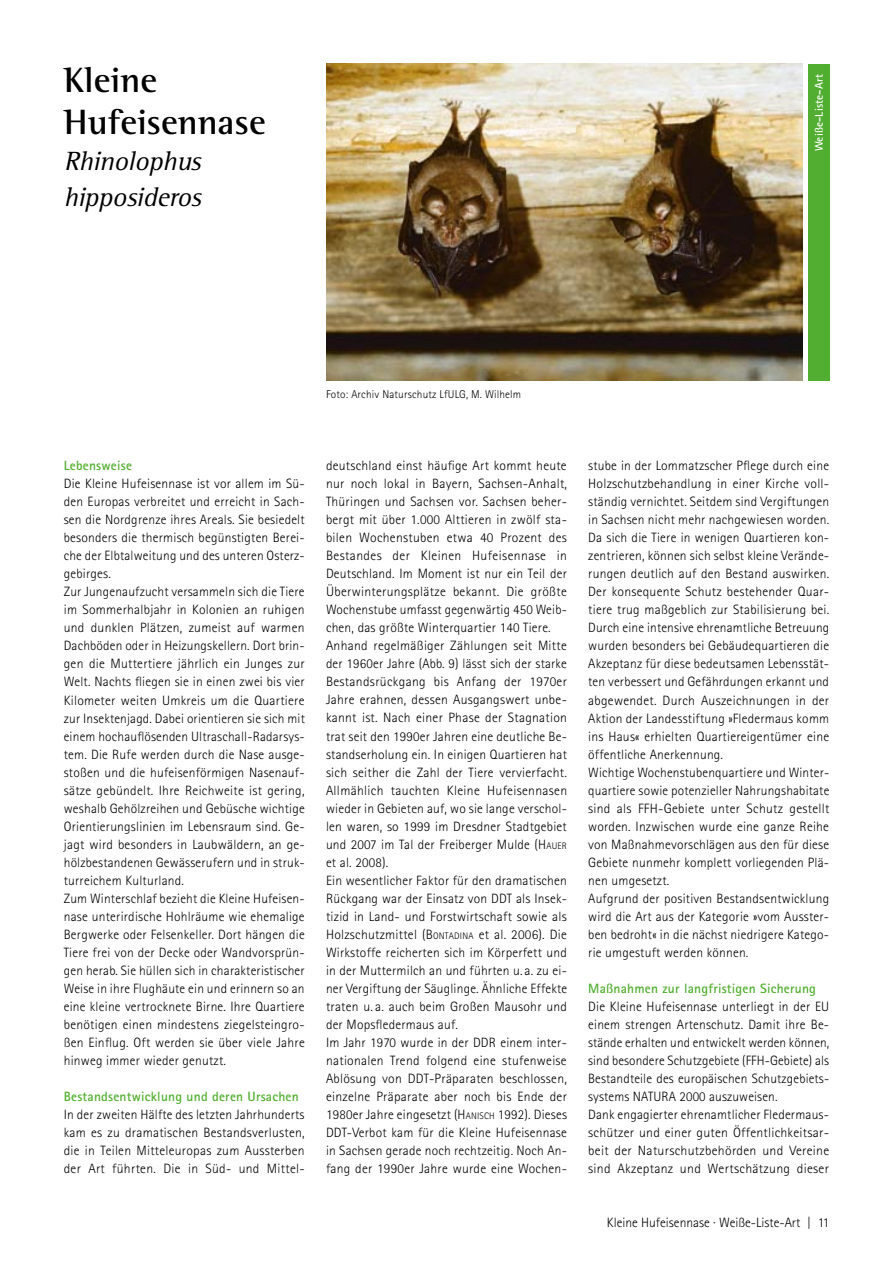
<style>
.page{position:relative;width:893px;height:1263px;background:#fff}
.page>*{position:absolute;margin:0;border:0;box-sizing:border-box;transform-origin:0 0}
.t1{font:700 36px/42px "Rotis Semi Serif";color:#000}
.t2{font:italic 27px/36px "Rotis Semi Serif";color:#000}
.t3{font:300 13.5px/18px "Rotis Sans Serif";letter-spacing:.015em;color:#000}
.t4{font:700 13.5px "Rotis Sans Serif";letter-spacing:.015em;color:#51ae30}
.t5{font:300 11.25px "Rotis Sans Serif";letter-spacing:.015em;color:#000}
.t6{font:700 11.25px "Rotis Sans Serif";letter-spacing:.015em;color:#fff}
.s1{font-style:inherit}
.s2{font-size:9.45px}
</style>
<div class="page">
<div style="left:808px;top:64px;width:21px;height:316px;background:#51ae30"></div>
<img style="left:326px;top:64px;width:476px;height:316px">
<h1 class="t1" style="left:64px;top:59px;width:203px">Kleine<br>Hufeisennase</h1>
<h2 class="t2" style="left:64px;top:143px;width:145px">Rhinolophus hipposideros</h2>
<p class="t6" style="left:812px;top:151px;width:78px;rotate:-90deg">Weiße-Liste-Art</p>
<p class="t5" style="left:326px;top:388px;width:197px">Foto: Archiv Naturschutz LfULG, M. Wilhelm</p>
<p class="t4" style="left:64px;top:457px;width:70px">Lebensweise</p>
<p class="t3" style="left:64px;top:475px;width:243px">Die Kleine Hufeisennase ist vor allem im Sü&shy;den Europas verbreitet und erreicht in Sach&shy;sen die Nordgrenze ihres Areals. Sie besiedelt besonders die thermisch begünstigten Berei&shy;che der Elbtalweitung und des unteren Osterz&shy;gebirges.<br>Zur Jungenaufzucht versammeln sich die Tiere im Sommerhalbjahr in Kolonien an ruhigen und dunklen Plätzen, zumeist auf warmen Dachböden oder in Heizungskellern. Dort brin&shy;gen die Muttertiere jährlich ein Junges zur Welt. Nachts fliegen sie in einen zwei bis vier Kilometer weiten Umkreis um die Quartiere zur Insektenjagd. Dabei orientieren sie sich mit einem hochauflösenden Ultraschall-Radarsys&shy;tem. Die Rufe werden durch die Nase ausge&shy;stoßen und die hufeisenförmigen Nasenauf&shy;sätze gebündelt. Ihre Reichweite ist gering, weshalb Gehölzreihen und Gebüsche wichtige Orientierungslinien im Lebensraum sind. Ge&shy;jagt wird besonders in Laubwäldern, an ge&shy;hölzbestandenen Gewässerufern und in struk&shy;turreichem Kulturland.<br>Zum Winterschlaf bezieht die Kleine Hufeisen&shy;nase unterirdische Hohlräume wie ehemalige Bergwerke oder Felsenkeller. Dort hängen die Tiere frei von der Decke oder Wandvorsprün&shy;gen herab. Sie hüllen sich in charakteristischer Weise in ihre Flughäute ein und erinnern so an eine kleine vertrocknete Birne. Ihre Quartiere benötigen einen mindestens ziegelsteingro&shy;ßen Einflug. Oft werden sie über viele Jahre hinweg immer wieder genutzt.</p>
<p class="t4" style="left:64px;top:1087px;width:236px">Bestandsentwicklung und deren Ursachen</p>
<p class="t3" style="left:64px;top:1105px;width:242px;text-align:justify">In der zweiten Hälfte des letzten Jahrhunderts kam es zu dramatischen Bestandsverlusten, die in Teilen Mitteleuropas zum Aussterben der Art führten. Die in Süd- und Mittel-</p>
<p class="t3" style="left:326px;top:457px;width:243px">deutschland einst häufige Art kommt heute nur noch lokal in Bayern, Sachsen-Anhalt, Thüringen und Sachsen vor. Sachsen beher&shy;bergt mit über 1.000 Alttieren in zwölf sta&shy;bilen Wochenstuben etwa 40 Prozent des Bestandes der Kleinen Hufeisennase in Deutschland. Im Moment ist nur ein Teil der Überwinterungsplätze bekannt. Die größte Wochenstube umfasst gegenwärtig 450 Weib&shy;chen, das größte Winterquartier 140 Tiere.<br>Anhand regelmäßiger Zählungen seit Mitte der 1960er Jahre (Abb. 9) lässt sich der starke Bestandsrückgang bis Anfang der 1970er Jahre erahnen, dessen Ausgangswert unbe&shy;kannt ist. Nach einer Phase der Stagnation trat seit den 1990er Jahren eine deutliche Be&shy;standserholung ein. In einigen Quartieren hat sich seither die Zahl der Tiere vervierfacht.<br>Allmählich tauchten Kleine Hufeisennasen wieder in Gebieten auf, wo sie lange verschol&shy;len waren, so 1999 im Dresdner Stadtgebiet und 2007 im Tal der Freiberger Mulde (<span class="s1">H</span><span class="s2">AUER </span>et al. 2008).<br>Ein wesentlicher Faktor für den dramatischen Rückgang war der Einsatz von DDT als Insek&shy;tizid in Land- und Forstwirtschaft sowie als Holzschutzmittel (<span class="s1">B</span><span class="s2">ONTADINA</span> et al. 2006). Die Wirkstoffe reicherten sich im Körperfett und in der Muttermilch an und führten u. a. zu ei&shy;ner Vergiftung der Säuglinge. Ähnliche Effekte traten u. a. auch beim Großen Mausohr und der Mopsfledermaus auf.<br>Im Jahr 1970 wurde in der DDR einem inter&shy;nationalen Trend folgend eine stufenweise Ablösung von DDT-Präparaten beschlossen, einzelne Präparate aber noch bis Ende der 1980er Jahre eingesetzt (<span class="s1">H</span><span class="s2">ANISCH</span> 1992). Dieses DDT-Verbot kam für die Kleine Hufeisennase in Sachsen gerade noch rechtzeitig. Noch An&shy;fang der 1990er Jahre wurde eine Wochen-</p>
<p class="t3" style="left:588px;top:457px;width:243px">stube in der Lommatzscher Pflege durch eine Holzschutzbehandlung in einer Kirche voll&shy;ständig vernichtet. Seitdem sind Vergiftungen in Sachsen nicht mehr nachgewiesen worden.<br>Da sich die Tiere in wenigen Quartieren kon&shy;zentrieren, können sich selbst kleine Verände&shy;rungen deutlich auf den Bestand auswirken.<br>Der konsequente Schutz bestehender Quar&shy;tiere trug maßgeblich zur Stabilisierung bei.<br>Durch eine intensive ehrenamtliche Betreuung wurden besonders bei Gebäudequartieren die Akzeptanz für diese bedeutsamen Lebensstät&shy;ten verbessert und Gefährdungen erkannt und abgewendet. Durch Auszeichnungen in der Aktion der Landesstiftung »Fledermaus komm ins Haus« erhielten Quartiereigentümer eine öffentliche Anerkennung.<br>Wichtige Wochenstubenquartiere und Winter&shy;quartiere sowie potenzieller Nahrungshabitate sind als FFH-Gebiete unter Schutz gestellt worden. Inzwischen wurde eine ganze Reihe von Maßnahmevorschlägen aus den für diese Gebiete nunmehr komplett vorliegenden Plä&shy;nen umgesetzt.<br>Aufgrund der positiven Bestandsentwicklung wird die Art aus der Kategorie »vom Ausster&shy;ben bedroht« in die nächst niedrigere Katego&shy;rie umgestuft werden können.</p>
<p class="t4" style="left:588px;top:979px;width:229px">Maßnahmen zur langfristigen Sicherung</p>
<p class="t3" style="left:588px;top:997px;width:243px;text-align:justify">Die Kleine Hufeisennase unterliegt in der EU einem strengen Artenschutz. Damit ihre Be&shy;stände erhalten und entwickelt werden können, sind besondere Schutzgebiete (FFH-Gebiete) als Bestandteile des europäischen Schutzgebiets&shy;systems Natura</p>
<p class="t3" style="left:588px;top:1087px;width:242px;text-indent:91px">2000 auszuweisen.<br>Dank engagierter ehrenamtlicher Fledermaus&shy;schützer und einer guten Öffentlichkeitsar&shy;beit der Naturschutzbehörden und Vereine sind Akzeptanz und Wertschätzung dieser</p>
<p class="t3" style="left:607px;top:1213px;width:224px">Kleine Hufeisennase · Weiße-Liste-Art | 11</p>
</div>
